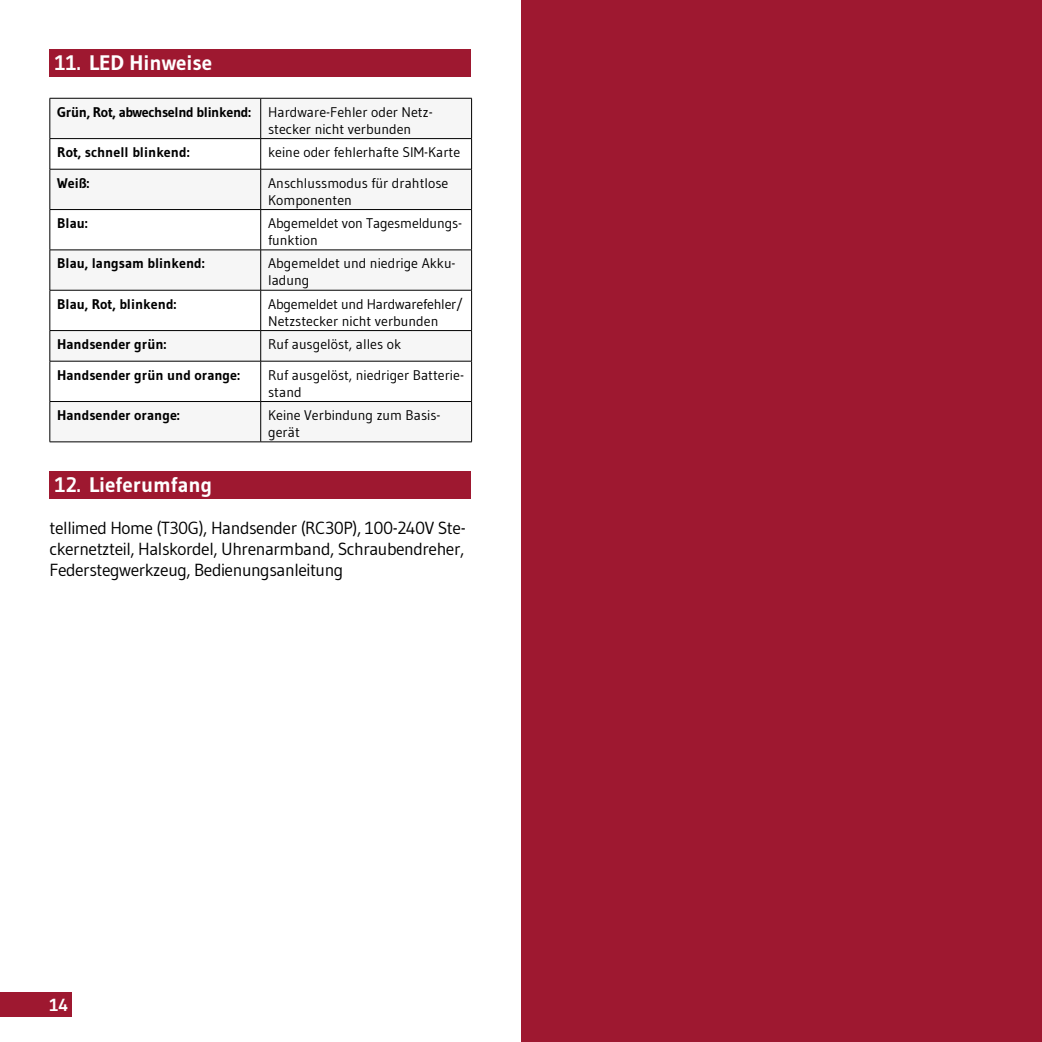
<style>
.page{position:relative;width:1042px;height:1042px;background:#fff}
.page>*{position:absolute;margin:0;border:0;box-sizing:border-box;transform-origin:0 0}
.t1{font:700 21px "Gudea";color:#fff}
.t2{font:17.5px/21px "Gudea";letter-spacing:-.025em;color:#000;text-align:justify}
.t3{font:700 17.5px "Gudea";color:#fff}
.t4{font:14px/16.8px "Gudea";color:#000}
.t5{font:700 14px "Gudea";color:#000}
.s1{font-weight:700}
</style>
<div class="page">
<div style="left:0;top:992px;width:72px;height:25px;background:#9e1830"></div>
<div style="left:521px;top:0;width:521px;height:1042px;background:#9e1830"></div>
<div style="left:50px;top:471px;width:421px;height:28px;background:#9e1830"></div>
<div style="left:50px;top:50px;width:421px;height:27px;background:#9e1830"></div>
<svg style="left:51px;top:99px;width:420px;height:342px;fill:#f6f6f6"></svg>
<hr style="left:50px;top:98px;width:211px;height:1px;background:#000">
<hr style="left:50px;top:98px;width:1px;height:40px;background:#000">
<hr style="left:261px;top:98px;width:211px;height:1px;background:#000">
<hr style="left:260px;top:98px;width:1px;height:40px;background:#000">
<hr style="left:471px;top:98px;width:1px;height:40px;background:#000">
<hr style="left:50px;top:138px;width:211px;height:1px;background:#000">
<hr style="left:50px;top:139px;width:1px;height:30px;background:#000">
<hr style="left:261px;top:138px;width:211px;height:1px;background:#000">
<hr style="left:260px;top:139px;width:1px;height:30px;background:#000">
<hr style="left:471px;top:139px;width:1px;height:30px;background:#000">
<hr style="left:50px;top:169px;width:211px;height:1px;background:#000">
<hr style="left:50px;top:169px;width:1px;height:40px;background:#000">
<hr style="left:261px;top:169px;width:211px;height:1px;background:#000">
<hr style="left:260px;top:169px;width:1px;height:40px;background:#000">
<hr style="left:471px;top:169px;width:1px;height:40px;background:#000">
<hr style="left:50px;top:209px;width:211px;height:1px;background:#000">
<hr style="left:50px;top:210px;width:1px;height:40px;background:#000">
<hr style="left:261px;top:209px;width:211px;height:1px;background:#000">
<hr style="left:260px;top:210px;width:1px;height:40px;background:#000">
<hr style="left:471px;top:210px;width:1px;height:40px;background:#000">
<hr style="left:50px;top:250px;width:211px;height:1px;background:#000">
<hr style="left:50px;top:250px;width:1px;height:40px;background:#000">
<hr style="left:261px;top:250px;width:211px;height:1px;background:#000">
<hr style="left:260px;top:250px;width:1px;height:40px;background:#000">
<hr style="left:471px;top:250px;width:1px;height:40px;background:#000">
<hr style="left:50px;top:290px;width:211px;height:1px;background:#000">
<hr style="left:50px;top:290px;width:1px;height:40px;background:#000">
<hr style="left:261px;top:290px;width:211px;height:1px;background:#000">
<hr style="left:260px;top:290px;width:1px;height:40px;background:#000">
<hr style="left:471px;top:290px;width:1px;height:40px;background:#000">
<hr style="left:50px;top:330px;width:211px;height:1px;background:#000">
<hr style="left:50px;top:331px;width:1px;height:30px;background:#000">
<hr style="left:261px;top:330px;width:211px;height:1px;background:#000">
<hr style="left:260px;top:331px;width:1px;height:30px;background:#000">
<hr style="left:471px;top:331px;width:1px;height:30px;background:#000">
<hr style="left:50px;top:361px;width:211px;height:1px;background:#000">
<hr style="left:50px;top:361px;width:1px;height:40px;background:#000">
<hr style="left:261px;top:361px;width:211px;height:1px;background:#000">
<hr style="left:260px;top:361px;width:1px;height:40px;background:#000">
<hr style="left:471px;top:361px;width:1px;height:40px;background:#000">
<hr style="left:50px;top:401px;width:211px;height:1px;background:#000">
<hr style="left:50px;top:402px;width:1px;height:40px;background:#000">
<hr style="left:261px;top:401px;width:211px;height:1px;background:#000">
<hr style="left:260px;top:402px;width:1px;height:40px;background:#000">
<hr style="left:471px;top:402px;width:1px;height:40px;background:#000">
<hr style="left:50px;top:441px;width:211px;height:1px;background:#000">
<hr style="left:261px;top:441px;width:211px;height:1px;background:#000">
<h1 class="t1" style="left:55px;top:50px;width:159px">11. LED Hinweise</h1>
<p class="t4" style="left:268px;top:103px;width:166px;text-indent:-211px"><span class="s1">Grün, Rot, abwechselnd blinkend:</span> Hardware-Fehler oder Netz&shy;stecker nicht verbunden</p>
<p class="t5" style="left:57px;top:144px;width:134px">Rot, schnell blinkend:</p>
<p class="t4" style="left:268px;top:144px;width:194px">keine oder fehlerhafte SIM-Karte</p>
<p class="t5" style="left:57px;top:174px;width:34px">Weiß:</p>
<p class="t4" style="left:268px;top:174px;width:182px">Anschlussmodus für drahtlose<br>Komponenten</p>
<p class="t5" style="left:57px;top:214px;width:32px">Blau:</p>
<p class="t4" style="left:268px;top:215px;width:195px">Abgemeldet von Tagesmeldungs&shy;funktion</p>
<p class="t5" style="left:57px;top:255px;width:149px">Blau, langsam blinkend:</p>
<p class="t4" style="left:268px;top:255px;width:189px">Abgemeldet und niedrige Akku&shy;ladung</p>
<p class="t5" style="left:57px;top:295px;width:121px">Blau, Rot, blinkend:</p>
<p class="t4" style="left:268px;top:295px;width:196px">Abgemeldet und Hardwarefehler/<br>Netzstecker nicht verbunden</p>
<p class="t5" style="left:57px;top:335px;width:111px">Handsender grün:</p>
<p class="t4" style="left:268px;top:336px;width:134px">Ruf ausgelöst, alles ok</p>
<p class="t5" style="left:57px;top:366px;width:184px">Handsender grün und orange:</p>
<p class="t4" style="left:268px;top:366px;width:197px">Ruf ausgelöst, niedriger Batterie&shy;stand</p>
<p class="t5" style="left:57px;top:406px;width:124px">Handsender orange:</p>
<p class="t4" style="left:268px;top:406px;width:174px">Keine Verbindung zum Basis&shy;gerät</p>
<h1 class="t1" style="left:55px;top:471px;width:159px">12. Lieferumfang</h1>
<p class="t2" style="left:50px;top:517px;width:417px">tellimed Home (T30G), Handsender (RC30P), 100-240V Ste&shy;ckernetzteil, Halskordel, Uhrenarmband, Schraubendreher, Federstegwerkzeug, Bedienungsanleitung</p>
<p class="t3" style="left:50px;top:994px;width:20px">14</p>
</div>
